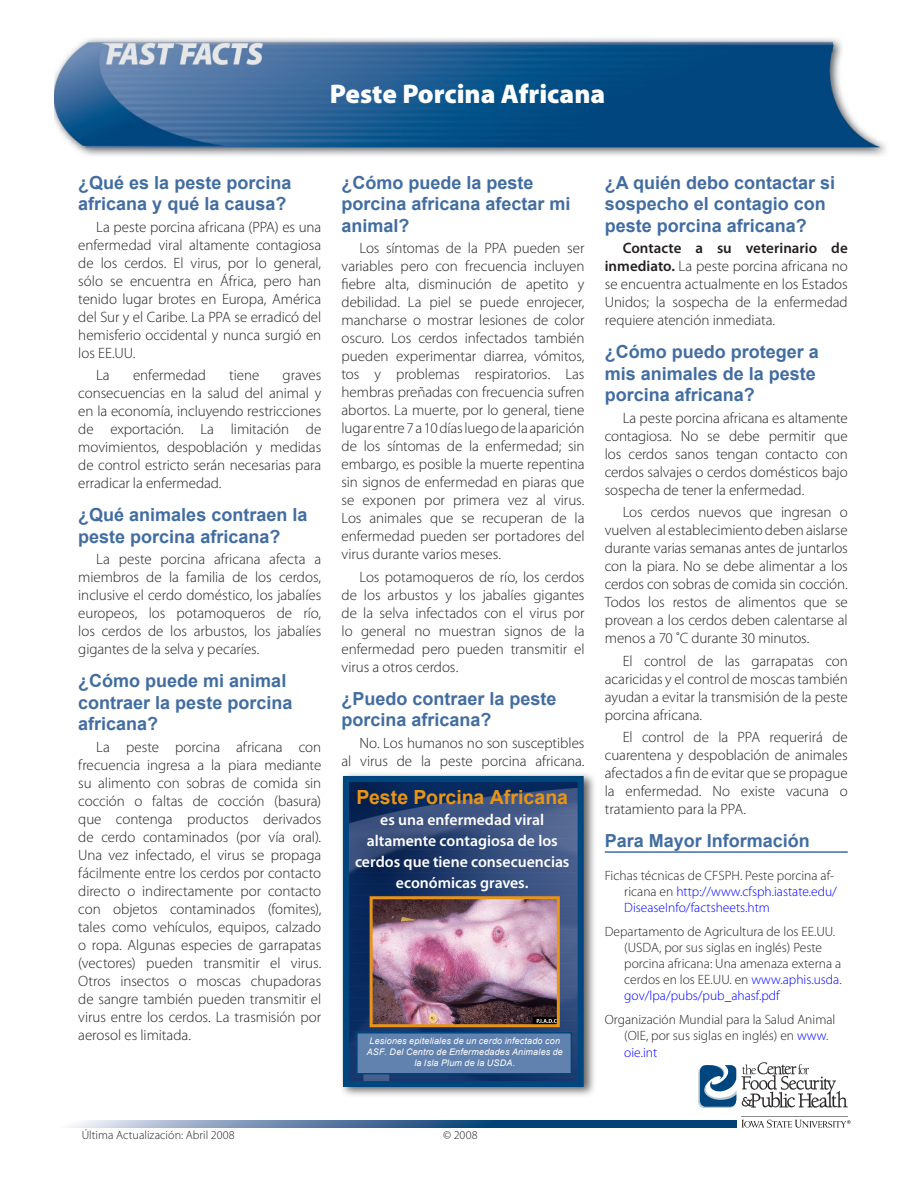
<style>
.page{position:relative;width:918px;height:1188px;background:#fff}
.page>*{position:absolute;margin:0;border:0;box-sizing:border-box;transform-origin:0 0}
.F1-Title{font:900 27px "Myriad Pro";color:#fff}
.F6-Photo_Box_Yellow{font:700 19.5px "Arial";color:#e89418}
.F2-Subhead{font:700 18px/21.6px "Arial";color:#426da1}
.F4-FMI_Section_Divid{font:700 18px "Arial";color:#426da1}
.F7-Photo_Box_White{font:600 15.75px/21px "Myriad Pro";color:#fff;text-align:center}
.F3-Text{font:300 15px/18px "Myriad Pro";letter-spacing:-.005em;color:#231f20;text-align:justify}
.F5-FMI_Text_Websites{font:300 13.5px/16.2px "Myriad Pro";color:#231f20}
.F5-FMI_Text_Websites-2{font:300 13.5px/16.2px "Myriad Pro";color:#00f}
.F9-Footer_Text{font:300 12px "Myriad Pro";letter-spacing:.005em;color:#231f20}
.F8-Photo_box_Caption{font:italic 9px/10.8px "Arial";letter-spacing:.02em;color:#fff;text-align:center}
.s1{font-weight:600}
.s2{color:#231f20}
.s3{color:#00f}
</style>
<div class="page">
<img style="left:55px;top:38px;width:831px;height:118px">
<svg style="left:742px;top:1062px;width:106px;height:46px"></svg>
<hr style="left:741px;top:1116px;width:107px;height:1px;background:#8b8d90">
<svg style="left:741px;top:1120px;width:109px;height:8px"></svg>
<svg style="left:698px;top:1065px;width:38px;height:43px"></svg>
<svg style="left:70px;top:1120px;width:667px;height:8px;background:#49739b"></svg>
<hr style="left:605px;top:851px;width:243px;height:2px;background:#426da1">
<div style="left:339px;top:771px;width:257px;height:327px;background:#231f20;opacity:.7"></div>
<img style="left:350px;top:783px;width:227px;height:297px">
<div style="left:343px;top:776px;width:241px;height:311px;border:6px solid #00467e"></div>
<div style="left:357px;top:1033px;width:214px;height:41px;background:#6182ae"></div>
<div style="left:356px;top:1032px;width:216px;height:43px;border:2px solid #00467e"></div>
<img style="left:374px;top:900px;width:182px;height:123px">
<div style="left:370px;top:896px;width:190px;height:131px;border:3px solid #e89418"></div>
<p class="F1-Title" style="left:330px;top:76px;width:277px">Peste Porcina Africana</p>
<p class="F2-Subhead" style="left:78px;top:172px;width:215px">¿Qué es la peste porcina africana y qué la causa?</p>
<p class="F3-Text" style="left:78px;top:218px;width:245px;text-indent:18px">La peste porcina africana (PPA) es una enfermedad viral altamente contagiosa de los cerdos. El virus, por lo general, sólo se encuentra en África, pero han tenido lugar brotes en Europa, América del Sur y el Caribe. La PPA se erradicó del hemisferio occidental y nunca surgió en los EE.UU.</p>
<p class="F3-Text" style="left:96px;top:366px;width:15px">La</p>
<p class="F3-Text" style="left:133px;top:366px;width:74px">enfermedad</p>
<p class="F3-Text" style="left:229px;top:366px;width:32px">tiene</p>
<p class="F3-Text" style="left:78px;top:366px;width:245px;text-indent:204px">graves consecuencias en la salud del animal y en la economía, incluyendo restricciones de exportación. La limitación de movimientos, despoblación y medidas de control estricto serán necesarias para erradicar la enfermedad.</p>
<p class="F2-Subhead" style="left:78px;top:504px;width:231px">¿Qué animales contraen la peste porcina africana?</p>
<p class="F3-Text" style="left:78px;top:550px;width:245px;text-indent:18px">La peste porcina africana afecta a miembros de la familia de los cerdos, inclusive el cerdo doméstico, los jabalíes europeos, los potamoqueros de río, los cerdos de los arbustos, los jabalíes gigantes de la selva y pecaríes.</p>
<p class="F2-Subhead" style="left:78px;top:670px;width:216px">¿Cómo puede mi animal contraer la peste porcina africana?</p>
<p class="F3-Text" style="left:78px;top:738px;width:245px;text-indent:18px">La peste porcina africana con frecuencia ingresa a la piara mediante su alimento con sobras de comida sin cocción o faltas de cocción (basura) que contenga productos derivados de cerdo contaminados (por vía oral).<br>Una vez infectado, el virus se propaga fácilmente entre los cerdos por contacto directo o indirectamente por contacto con objetos contaminados (fomites), tales como vehículos, equipos, calzado o ropa. Algunas especies de garrapatas (vectores) pueden transmitir el virus.<br>Otros insectos o moscas chupadoras de sangre también pueden transmitir el virus entre los cerdos. La trasmisión por aerosol es limitada.</p>
<p class="F2-Subhead" style="left:342px;top:172px;width:231px">¿Cómo puede la peste porcina africana afectar mi animal?</p>
<p class="F3-Text" style="left:342px;top:239px;width:245px;text-indent:18px">Los síntomas de la PPA pueden ser variables pero con frecuencia incluyen fiebre alta, disminución de apetito y debilidad. La piel se puede enrojecer, mancharse o mostrar lesiones de color oscuro. Los cerdos infectados también pueden experimentar diarrea, vómitos, tos y problemas respiratorios. Las hembras preñadas con frecuencia sufren abortos. La muerte, por lo general, tiene lugar entre 7 a 10 días luego de la aparición de los síntomas de la enfermedad; sin embargo, es posible la muerte repentina sin signos de enfermedad en piaras que se exponen por primera vez al virus.<br>Los animales que se recuperan de la enfermedad pueden ser portadores del virus durante varios meses.</p>
<p class="F3-Text" style="left:342px;top:568px;width:244px;text-indent:18px">Los potamoqueros de río, los cerdos de los arbustos y los jabalíes gigantes de la selva infectados con el virus por lo general no muestran signos de la enfermedad pero pueden transmitir el virus a otros cerdos.</p>
<p class="F2-Subhead" style="left:342px;top:688px;width:217px">¿Puedo contraer la peste porcina africana?</p>
<p class="F3-Text" style="left:342px;top:734px;width:245px;text-align:right">No. Los humanos no son susceptibles<br>al virus de la peste porcina africana.</p>
<p class="F6-Photo_Box_Yellow" style="left:356px;top:784px;width:213px">Peste Porcina Africana</p>
<p class="F7-Photo_Box_White" style="left:355px;top:809px;width:216px">es una enfermedad viral altamente contagiosa de los cerdos que tiene consecuencias económicas graves.</p>
<p class="F8-Photo_box_Caption" style="left:367px;top:1036px;width:198px">Lesiones epiteliales de un cerdo infectado con<br>ASF. Del Centro de Enfermedades Animales de la Isla Plum de la USDA.</p>
<p class="F2-Subhead" style="left:605px;top:172px;width:232px">¿A quién debo contactar si sospecho el contagio con peste porcina africana?</p>
<p class="F3-Text" style="left:605px;top:239px;width:244px;text-indent:18px"><span class="s1">Contacte a su veterinario de inmediato.</span> La peste porcina africana no se encuentra actualmente en los Estados Unidos; la sospecha de la enfermedad requiere atención inmediata.</p>
<p class="F2-Subhead" style="left:605px;top:342px;width:216px">¿Cómo puedo proteger a mis animales de la peste porcina africana?</p>
<p class="F3-Text" style="left:605px;top:409px;width:244px;text-indent:18px">La peste porcina africana es altamente contagiosa. No se debe permitir que los cerdos sanos tengan contacto con cerdos salvajes o cerdos domésticos bajo sospecha de tener la enfermedad.</p>
<p class="F3-Text" style="left:605px;top:503px;width:245px;text-indent:18px">Los cerdos nuevos que ingresan o vuelven al establecimiento deben aislarse durante varias semanas antes de juntarlos con la piara. No se debe alimentar a los cerdos con sobras de comida sin cocción.<br>Todos los restos de alimentos que se provean a los cerdos deben calentarse al menos a 70 ˚C durante 30 minutos.</p>
<p class="F3-Text" style="left:605px;top:652px;width:244px;text-indent:18px">El control de las garrapatas con acaricidas y el control de moscas también ayudan a evitar la transmisión de la peste porcina africana.</p>
<p class="F3-Text" style="left:605px;top:728px;width:245px;text-indent:18px">El control de la PPA requerirá de cuarentena y despoblación de animales afectados a fin de evitar que se propague la enfermedad. No existe vacuna o tratamiento para la PPA.</p>
<p class="F4-FMI_Section_Divid" style="left:605px;top:828px;width:207px">Para Mayor Información</p>
<p class="F5-FMI_Text_Websites-2" style="left:624px;top:867px;width:214px;text-indent:-20px"><span class="s2">Fichas técnicas de CFSPH. Peste porcina af&shy;ricana en</span> http://www.cfsph.iastate.edu/<br>DiseaseInfo/factsheets.htm</p>
<p class="F5-FMI_Text_Websites" style="left:624px;top:923px;width:219px;text-indent:-20px">Departamento de Agricultura de los EE.UU. (USDA, por sus siglas en inglés) Peste porcina africana: Una amenaza externa a cerdos en los EE.UU. en <span class="s3">www.aphis.usda. gov/lpa/pubs/pub_ahasf.pdf</span></p>
<p class="F5-FMI_Text_Websites" style="left:624px;top:1011px;width:213px;text-indent:-20px">Organización Mundial para la Salud Animal (OIE, por sus siglas en inglés) en <span class="s3">www. oie.int</span></p>
<p class="F9-Footer_Text" style="left:82px;top:1127px;width:155px">Última Actualización: Abril 2008</p>
<p class="F9-Footer_Text" style="left:443px;top:1128px;width:36px">© 2008</p>
</div>
